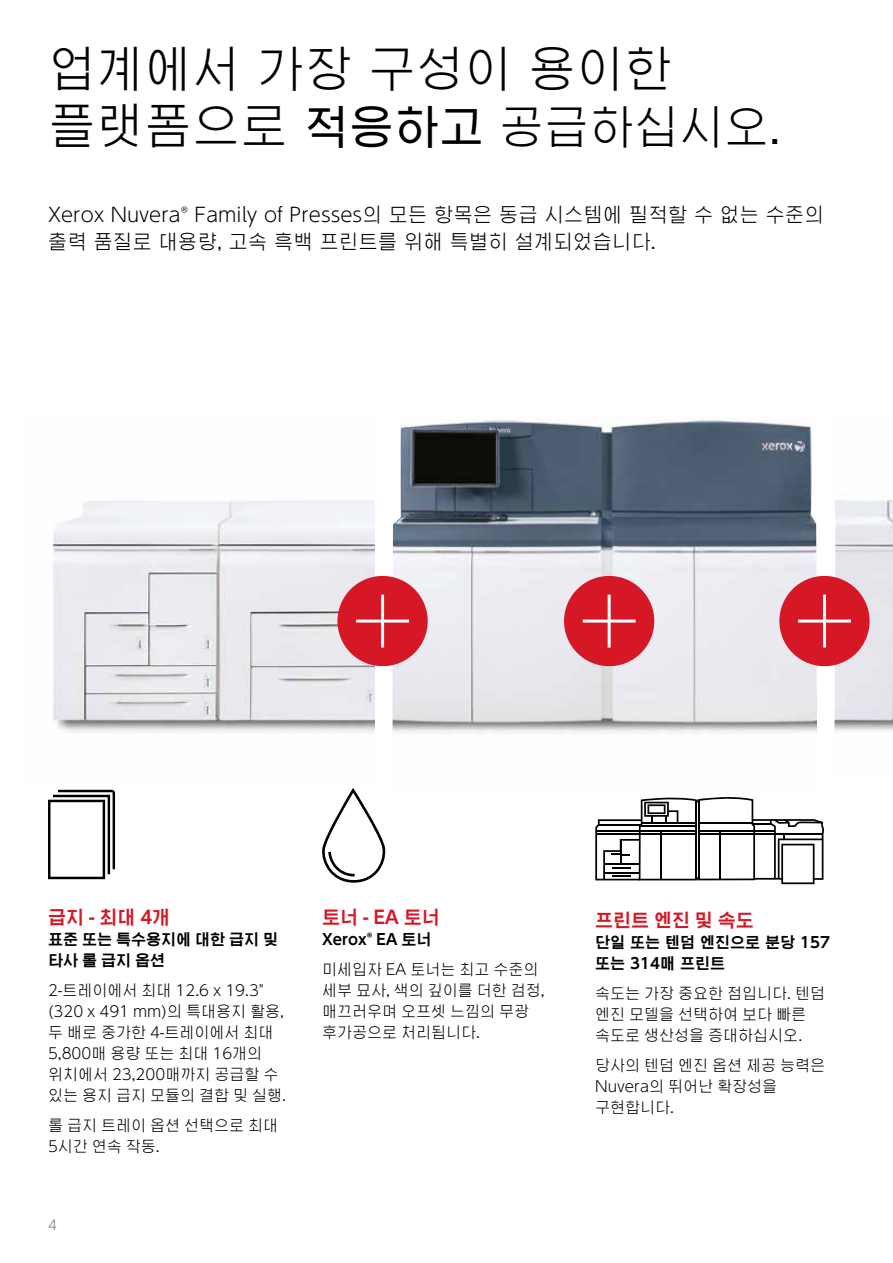
<style>
.page{position:relative;width:893px;height:1263px;background:#fff}
.page>*{position:absolute;margin:0;border:0;box-sizing:border-box;transform-origin:0 0}
.t1{font:300 48px "UD Shin Go Hang Koc";color:#000}
.t2{font:300 45px "UD Shin Go Hang Koc";color:#000}
.t3{font:300 19.5px/27px "UD Shin Go Hang Koc";color:#000}
.t4{font:18px "UD Shin Go Hang Koc De B";color:#d51726}
.t5{font:300 15px/21px "UD Shin Go Hang Koc";color:#000}
.t6{font:15px/21px "UD Shin Go Hang Koc De B";color:#000}
.t7{font:300 13.5px "UD Shin Go Hang Koc";color:#7c7b7b}
.s1{font-size:48px}
.s2{font-weight:400}
</style>
<div class="page">
<svg style="left:48px;top:790px;width:67px;height:89px"></svg>
<svg style="left:322px;top:788px;width:64px;height:95px"></svg>
<svg style="left:595px;top:797px;width:229px;height:87px"></svg>
<img style="left:52px;top:501px;width:323px;height:231px">
<img style="left:392px;top:419px;width:425px;height:314px">
<img style="left:831px;top:499px;width:62px;height:232px">
<div style="left:337px;top:576px;width:91px;height:90px;background:#d51726;border-radius:50%"></div>
<hr style="left:356px;top:619px;width:53px;height:3px;background:#fff">
<hr style="left:381px;top:595px;width:3px;height:52px;background:#fff">
<div style="left:564px;top:576px;width:90px;height:90px;background:#d51726;border-radius:50%"></div>
<hr style="left:583px;top:619px;width:53px;height:3px;background:#fff">
<hr style="left:608px;top:595px;width:3px;height:52px;background:#fff">
<div style="left:779px;top:576px;width:91px;height:90px;background:#d51726;border-radius:50%"></div>
<hr style="left:798px;top:619px;width:53px;height:3px;background:#fff">
<hr style="left:823px;top:595px;width:3px;height:52px;background:#fff">
<h1 class="t1" style="left:48px;top:37px;width:625px">업계에서 가장 구성이 용이한</h1>
<h2 class="t2" style="left:48px;top:97px;width:734px"><span class="s1">플랫폼으로</span> <span class="s2">적응하고</span> 공급하십시오.</h2>
<h3 class="t3" style="left:48px;top:201px;width:777px">Xerox Nuvera<sup>®</sup> Family of Presses의 모든 항목은 동급 시스템에 필적할 수 없는 수준의 출력 품질로 대용량, 고속 흑백 프린트를 위해 특별히 설계되었습니다.</h3>
<p class="t4" style="left:48px;top:904px;width:124px">급지 - 최대 4개</p>
<p class="t6" style="left:48px;top:928px;width:231px">표준 또는 특수용지에 대한 급지 및 타사 롤 급지 옵션</p>
<p class="t5" style="left:48px;top:980px;width:239px">2-트레이에서 최대 12.6 x 19.3" (320 x 491 mm)의 특대용지 활용, 두 배로 중가한 4-트레이에서 최대<br>5,800매 용량 또는 최대 16개의 위치에서 23,200매까지 공급할 수 있는 용지 급지 모듈의 결합 및 실행.</p>
<p class="t5" style="left:48px;top:1115px;width:231px">롤 급지 트레이 옵션 선택으로 최대<br>5시간 연속 작동.</p>
<p class="t7" style="left:48px;top:1216px;width:10px">4</p>
<p class="t4" style="left:322px;top:904px;width:119px">토너 - EA 토너</p>
<p class="t6" style="left:322px;top:928px;width:111px">Xerox<sup>®</sup> EA 토너</p>
<p class="t5" style="left:322px;top:959px;width:224px">미세입자 EA 토너는 최고 수준의 세부 묘사, 색의 깊이를 더한 검정, 매끄러우며 오프셋 느낌의 무광 후가공으로 처리됩니다.</p>
<p class="t4" style="left:595px;top:907px;width:160px">프린트 엔진 및 속도</p>
<p class="t6" style="left:595px;top:931px;width:236px">단일 또는 텐덤 엔진으로 분당 157 또는 314매 프린트</p>
<p class="t5" style="left:595px;top:983px;width:231px">속도는 가장 중요한 점입니다. 텐덤 엔진 모델을 선택하여 보다 빠른 속도로 생산성을 증대하십시오.</p>
<p class="t5" style="left:595px;top:1055px;width:231px">당사의 텐덤 엔진 옵션 제공 능력은<br>Nuvera의 뛰어난 확장성을 구현합니다.</p>
</div>
